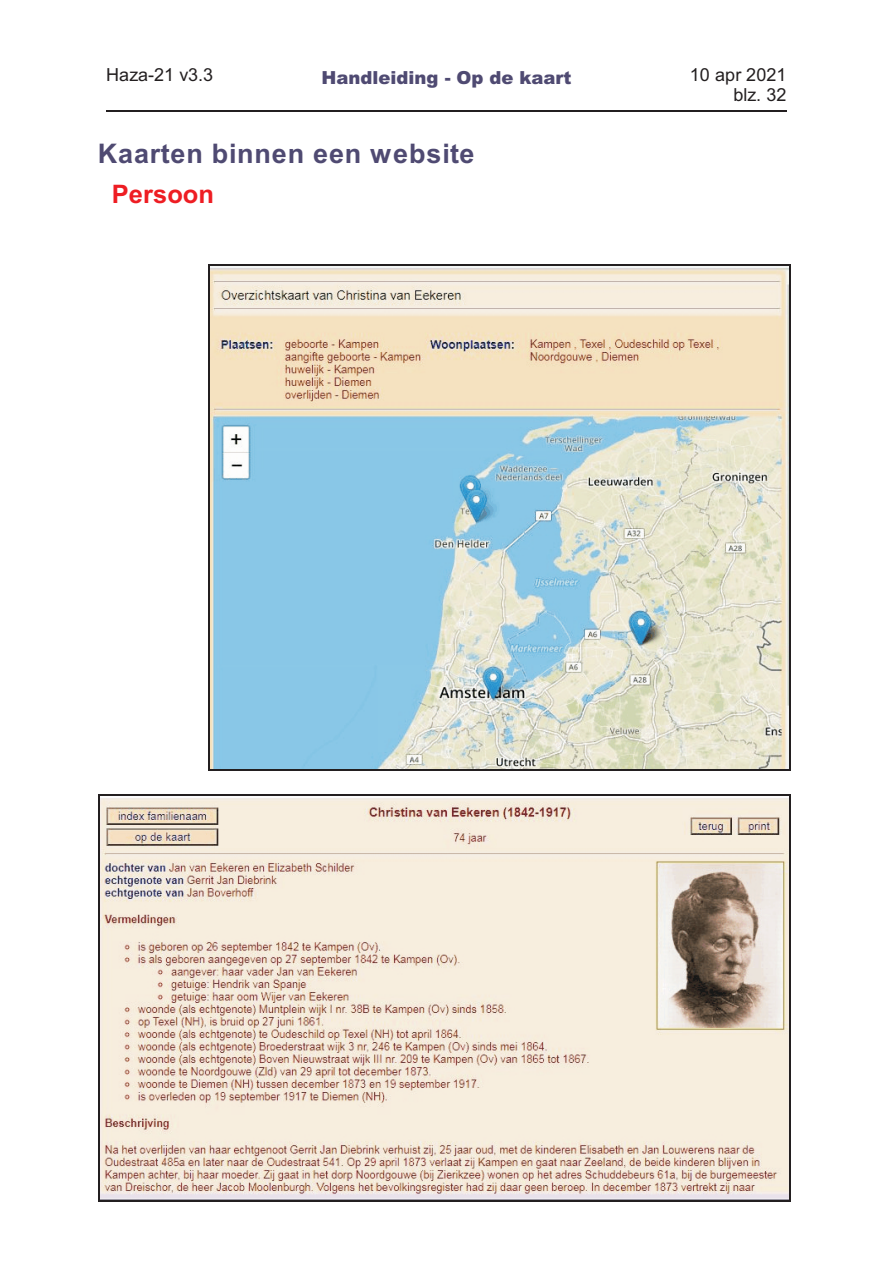
<style>
.page{position:relative;width:894px;height:1263px;background:#fff}
.page>*{position:absolute;margin:0;border:0;box-sizing:border-box;transform-origin:0 0}
.t1{font:700 27px "Arial";letter-spacing:.035em;color:#4f4a72}
.t2{font:700 25.5px "Arial";letter-spacing:.005em;color:#ee1d23}
.t3{font:18px "Arial";letter-spacing:.005em;color:#231f20}
.t4{font:900 18px "Arial";color:#4f4a72}
</style>
<div class="page">
<hr style="left:106px;top:110px;width:680px;height:2px;background:#231f20">
<img style="left:100px;top:798px;width:689px;height:402px">
<hr style="left:98px;top:795px;width:2px;height:407px;background:#231f20">
<hr style="left:789px;top:795px;width:2px;height:407px;background:#231f20">
<hr style="left:98px;top:795px;width:693px;height:1px;background:#231f20">
<hr style="left:98px;top:1200px;width:693px;height:2px;background:#231f20">
<img style="left:210px;top:266px;width:579px;height:504px">
<hr style="left:208px;top:265px;width:2px;height:506px;background:#231f20">
<hr style="left:789px;top:265px;width:2px;height:506px;background:#231f20">
<hr style="left:208px;top:265px;width:583px;height:1px;background:#231f20">
<hr style="left:208px;top:770px;width:583px;height:1px;background:#231f20">
<p class="t3" style="left:106px;top:68px;width:109px">Haza-21 v3.3</p>
<p class="t4" style="left:321px;top:71px;width:252px">Handleiding - Op de kaart</p>
<p class="t3" style="left:690px;top:68px;width:98px">10 apr 2021</p>
<p class="t3" style="left:733px;top:88px;width:55px">blz. 32</p>
<h1 class="t1" style="left:98px;top:144px;width:378px">Kaarten binnen een website</h1>
<h2 class="t2" style="left:112px;top:184px;width:104px">Persoon</h2>
</div>
